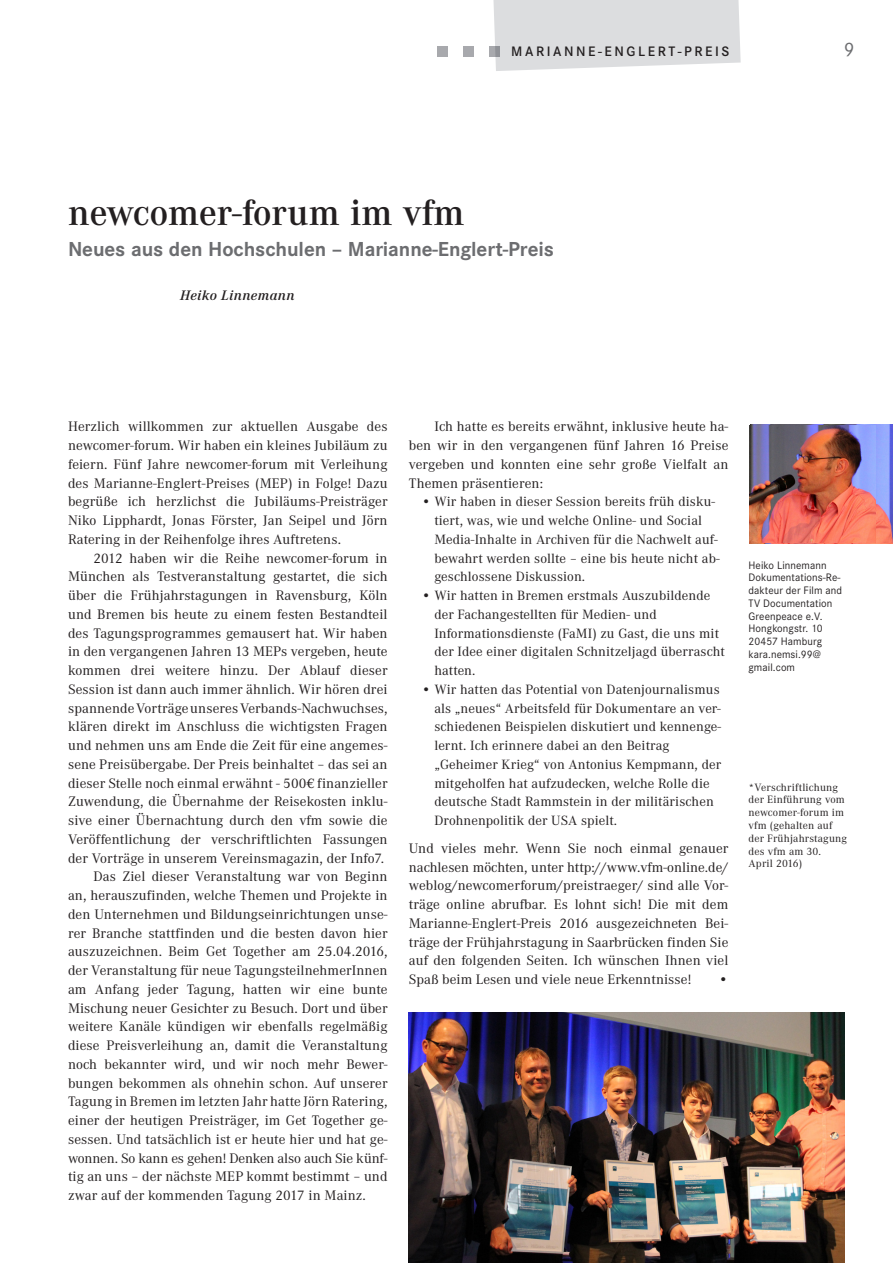
<style>
.page{position:relative;width:893px;height:1263px;background:#fff}
.page>*{position:absolute;margin:0;border:0;box-sizing:border-box;transform-origin:0 0}
._01_Head_Corp_A{font:600 37.5px "Corporate A";color:#231f20}
._01_Head_Corp_A-2{font:700 21px "Corporate S";letter-spacing:-.005em;color:#6c6d70}
._00_Pagina_rebü{font:20.25px "Corporate S";color:#6c6d70}
._02_Fließ_Corp_A_Ein{font:14.4px/18.8px "Corporate A";letter-spacing:.005em;color:#231f20;text-align:justify}
._02_Fließ_Corp_A{font:14.4px/18.8px "Corporate A";letter-spacing:.005em;color:#231f20;text-align:justify}
._01_Autor{font:italic 600 14.4px "Corporate A";letter-spacing:.025em;color:#231f20}
.t1{font:600 14.25px "Corporate S";letter-spacing:.18em;color:#231f20}
.t2{font:13.95px/18.8px "Corporate A";letter-spacing:.005em;color:#231f20}
._03_Bildunterschrift{font:11.25px/12.8px "Corporate S";letter-spacing:.01em;color:#231f20}
._03_Anmerk_Fußnoten{font:10.95px/12.8px "Corporate A";letter-spacing:.015em;color:#231f20}
</style>
<div class="page">
<svg style="left:493px;top:0;width:248px;height:71px"></svg>
<div style="left:437px;top:46px;width:10px;height:10px;background:#a8a9ad"></div>
<svg style="left:490px;top:46px;width:10px;height:10px"></svg>
<div style="left:463px;top:46px;width:11px;height:10px;background:#a8a9ad"></div>
<img style="left:409px;top:1012px;width:436px;height:251px">
<img style="left:876px;top:425px;width:17px;height:118px">
<img style="left:750px;top:425px;width:126px;height:118px">
<p class="t1" style="left:511px;top:43px;width:220px">MARIANNE-ENGLERT-PREIS</p>
<p class="_00_Pagina_rebü" style="left:844px;top:38px;width:12px">9</p>
<p class="_01_Head_Corp_A" style="left:68px;top:192px;width:398px">newcomer-forum im vfm</p>
<p class="_01_Head_Corp_A-2" style="left:68px;top:237px;width:487px">Neues aus den Hochschulen – Marianne-Englert-Preis</p>
<p class="_01_Autor" style="left:180px;top:287px;width:116px">Heiko Linnemann</p>
<p class="_02_Fließ_Corp_A" style="left:68px;top:417px;width:321px">Herzlich willkommen zur aktuellen Ausgabe des newcomer-forum. Wir haben ein kleines Jubiläum zu feiern. Fünf Jahre newcomer-forum mit Verleihung des Marianne-Englert-Preises (MEP) in Folge! Dazu begrüße ich herzlichst die Jubiläums-Preisträger Niko Lipphardt, Jonas Förster, Jan Seipel und Jörn Ratering in der Reihenfolge ihres Auftretens.</p>
<p class="_02_Fließ_Corp_A_Ein" style="left:68px;top:549px;width:321px;text-indent:26px">2012 haben wir die Reihe newcomer-forum in München als Testveranstaltung gestartet, die sich über die Frühjahrstagungen in Ravensburg, Köln und Bremen bis heute zu einem festen Bestandteil des Tagungsprogrammes gemausert hat. Wir haben in den vergangenen Jahren 13 MEPs vergeben, heute kommen drei weitere hinzu. Der Ablauf dieser Session ist dann auch immer ähnlich. Wir hören drei spannende Vorträge unseres Verbands-Nachwuchses, klären direkt im Anschluss die wichtigsten Fragen und nehmen uns am Ende die Zeit für eine angemes&shy;sene Preisübergabe. Der Preis beinhaltet – das sei an dieser Stelle noch einmal erwähnt - 500€ finanzieller Zuwendung, die Übernahme der Reisekosten inklu&shy;sive einer Übernachtung durch den vfm sowie die Veröffentlichung der verschriftlichten Fassungen der Vorträge in unserem Vereinsmagazin, der Info7.</p>
<p class="_02_Fließ_Corp_A_Ein" style="left:68px;top:867px;width:321px;text-indent:26px">Das Ziel dieser Veranstaltung war von Beginn an, herauszufinden, welche Themen und Projekte in den Unternehmen und Bildungseinrichtungen unse&shy;rer Branche stattfinden und die besten davon hier auszuzeichnen. Beim Get Together am 25.04.2016, der Veranstaltung für neue TagungsteilnehmerInnen am Anfang jeder Tagung, hatten wir eine bunte Mischung neuer Gesichter zu Besuch. Dort und über weitere Kanäle kündigen wir ebenfalls regelmäßig diese Preisverleihung an, damit die Veranstaltung noch bekannter wird, und wir noch mehr Bewer&shy;bungen bekommen als ohnehin schon. Auf unserer Tagung in Bremen im letzten Jahr hatte Jörn Ratering, einer der heutigen Preisträger, im Get Together ge&shy;sessen. Und tatsächlich ist er heute hier und hat ge&shy;wonnen. So kann es gehen! Denken also auch Sie künf&shy;tig an uns – der nächste MEP kommt bestimmt – und zwar auf der kommenden Tagung 2017 in Mainz.</p>
<p class="_02_Fließ_Corp_A_Ein" style="left:409px;top:417px;width:321px;text-indent:26px">Ich hatte es bereits erwähnt, inklusive heute ha&shy;ben wir in den vergangenen fünf Jahren 16 Preise vergeben und konnten eine sehr große Vielfalt an Themen präsentieren:</p>
<p class="t2" style="left:434px;top:493px;width:287px;text-indent:-13px">• Wir haben in dieser Session bereits früh disku&shy;tiert, was, wie und welche Online- und Social Media-Inhalte in Archiven für die Nachwelt auf&shy;bewahrt werden sollte – eine bis heute nicht ab&shy;geschlossene Diskussion.</p>
<p class="t2" style="left:434px;top:586px;width:292px;text-indent:-13px">• Wir hatten in Bremen erstmals Auszubildende der Fachangestellten für Medien- und Informationsdienste (FaMI) zu Gast, die uns mit der Idee einer digitalen Schnitzeljagd überrascht hatten.</p>
<p class="t2" style="left:434px;top:680px;width:288px;text-indent:-13px">• Wir hatten das Potential von Datenjournalismus als „neues“ Arbeitsfeld für Dokumentare an ver&shy;schiedenen Beispielen diskutiert und kennenge&shy;lernt. Ich erinnere dabei an den Beitrag „Geheimer Krieg“ von Antonius Kempmann, der mitgeholfen hat aufzudecken, welche Rolle die deutsche Stadt Rammstein in der militärischen Drohnenpolitik der USA spielt.</p>
<p class="_02_Fließ_Corp_A" style="left:409px;top:839px;width:321px">Und vieles mehr. Wenn Sie noch einmal genauer nachlesen möchten, unter http://www.vfm-online.de/ weblog/newcomerforum/preistraeger/ sind alle Vor&shy;träge online abrufbar. Es lohnt sich! Die mit dem Marianne-Englert-Preis 2016 ausgezeichneten Bei&shy;träge der Frühjahrstagung in Saarbrücken finden Sie auf den folgenden Seiten. Ich wünschen Ihnen viel Spaß beim Lesen und viele neue Erkenntnisse!</p>
<p class="_02_Fließ_Corp_A" style="left:719px;top:970px;width:11px">•</p>
<p class="_03_Bildunterschrift" style="left:748px;top:559px;width:95px">Heiko Linnemann<br>Dokumentations-Re&shy;dakteur der Film and<br>TV Documentation</p>
<p class="_03_Bildunterschrift" style="left:748px;top:610px;width:75px">Greenpeace e.V.</p>
<p class="_03_Bildunterschrift" style="left:748px;top:622px;width:76px">Hongkongstr. 10</p>
<p class="_03_Bildunterschrift" style="left:748px;top:635px;width:75px">20457 Hamburg</p>
<p class="_03_Bildunterschrift" style="left:748px;top:648px;width:74px">kara.nemsi.99@ gmail.com</p>
<p class="_03_Anmerk_Fußnoten" style="left:748px;top:781px;width:100px">*Verschriftlichung der Einführung vom newcomer-forum im vfm (gehalten auf der Frühjahrstagung des vfm am 30.<br>April 2016)</p>
</div>
